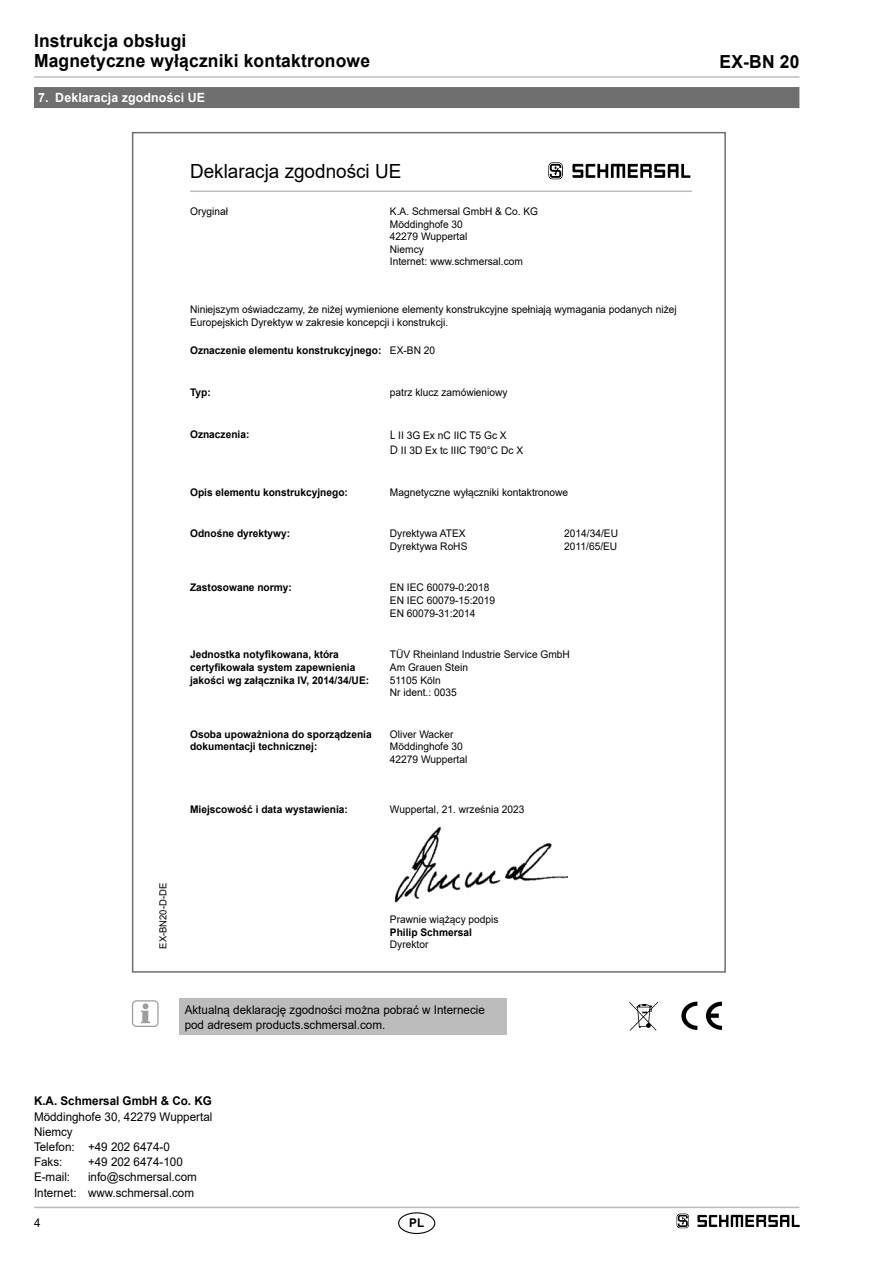
<style>
.page{position:relative;width:893px;height:1263px;background:#fff}
.page>*{position:absolute;margin:0;border:0;box-sizing:border-box;transform-origin:0 0}
.t1{font:19.5px "Arial";color:#000}
.t2{font:700 18px/20.2px "Arial";letter-spacing:.01em;color:#000}
.t3{font:700 12.75px "Arial";letter-spacing:.01em;color:#fff}
.t4{font:12px/15.1px "Arial";color:#000}
.t5{font:700 12px "Arial";color:#000}
.t6{font:10.5px/12.6px "Arial";color:#000}
.t7{font:700 10.5px/12.6px "Arial";color:#000}
.t8{font:9.75px "Arial";color:#000}
.s1{font-weight:400}
.s2{font-family:"Segoe UI";font-size:12px}
</style>
<div class="page">
<hr style="left:34px;top:1207px;width:765px;height:1px;background:#bcbcbc">
<hr style="left:34px;top:76px;width:765px;height:2px;background:#bcbcbc">
<div style="left:398px;top:1212px;width:37px;height:22px;border:1px solid #000;border-radius:50%"></div>
<div style="left:34px;top:87px;width:765px;height:21px;background:#706f6f"></div>
<div style="left:180px;top:998px;width:327px;height:37px;background:#bcbcbc"></div>
<svg style="left:141px;top:1003px;width:9px;height:20px"></svg>
<div style="left:132px;top:1000px;width:27px;height:27px;border:1px solid #9d9d9c;border-radius:4px"></div>
<img style="left:394px;top:827px;width:173px;height:76px">
<hr style="left:190px;top:190px;width:502px;height:2px;background:#bcbcbc">
<svg style="left:548px;top:162px;width:15px;height:17px"></svg>
<svg style="left:572px;top:164px;width:118px;height:14px"></svg>
<svg style="left:681px;top:1002px;width:16px;height:28px"></svg>
<svg style="left:706px;top:1002px;width:16px;height:28px"></svg>
<svg style="left:629px;top:1001px;width:29px;height:30px"></svg>
<svg style="left:677px;top:1213px;width:12px;height:15px"></svg>
<svg style="left:697px;top:1215px;width:102px;height:12px"></svg>
<h2 class="t2" style="left:34px;top:31px;width:338px">Instrukcja obsługi<br>Magnetyczne wyłączniki kontaktronowe</h2>
<p class="t3" style="left:38px;top:89px;width:168px">7. Deklaracja zgodności UE</p>
<h1 class="t1" style="left:190px;top:158px;width:213px">Deklaracja zgodności UE</h1>
<p class="t6" style="left:190px;top:205px;width:39px">Oryginał</p>
<p class="t6" style="left:390px;top:205px;width:150px">K.A. Schmersal GmbH &amp; Co. KG<br>Möddinghofe 30<br>42279 Wuppertal<br>Niemcy<br>Internet: www.schmersal.com</p>
<p class="t6" style="left:190px;top:303px;width:488px">Niniejszym oświadczamy, że niżej wymienione elementy konstrukcyjne spełniają wymagania podanych niżej<br>Europejskich Dyrektyw w zakresie koncepcji i konstrukcji.</p>
<p class="t7" style="left:190px;top:344px;width:247px">Oznaczenie elementu konstrukcyjnego: <span class="s1">EX-BN 20</span></p>
<p class="t7" style="left:190px;top:386px;width:22px">Typ:</p>
<p class="t6" style="left:390px;top:386px;width:119px">patrz klucz zamówieniowy</p>
<p class="t7" style="left:190px;top:428px;width:61px">Oznaczenia:</p>
<p class="t6" style="left:390px;top:427px;width:135px;line-height:15.1px"><span class="s2">L</span> II 3G Ex nC IIC T5 Gc X<br><span class="s2">D</span> II 3D Ex tc IIIC T90°C Dc X</p>
<p class="t7" style="left:190px;top:486px;width:159px">Opis elementu konstrukcyjnego:</p>
<p class="t6" style="left:390px;top:485px;width:180px">Magnetyczne wyłączniki kontaktronowe</p>
<p class="t7" style="left:190px;top:527px;width:102px">Odnośne dyrektywy:</p>
<p class="t6" style="left:390px;top:527px;width:79px">Dyrektywa ATEX<br>Dyrektywa RoHS</p>
<p class="t6" style="left:564px;top:527px;width:55px">2014/34/EU<br>2011/65/EU</p>
<p class="t7" style="left:190px;top:581px;width:103px">Zastosowane normy:</p>
<p class="t6" style="left:390px;top:581px;width:107px">EN IEC 60079-0:2018<br>EN IEC 60079-15:2019<br>EN 60079-31:2014</p>
<p class="t7" style="left:190px;top:648px;width:181px">Jednostka notyfikowana, która certyfikowała system zapewnienia jakości wg załącznika IV, 2014/34/UE:</p>
<p class="t6" style="left:390px;top:648px;width:181px">TÜV Rheinland Industrie Service GmbH<br>Am Grauen Stein<br>51105 Köln<br>Nr ident.: 0035</p>
<p class="t7" style="left:190px;top:728px;width:183px">Osoba upoważniona do sporządzenia dokumentacji technicznej:</p>
<p class="t6" style="left:390px;top:728px;width:79px">Oliver Wacker<br>Möddinghofe 30<br>42279 Wuppertal</p>
<p class="t7" style="left:190px;top:804px;width:159px">Miejscowość i data wystawienia:</p>
<p class="t6" style="left:390px;top:803px;width:136px">Wuppertal, 21. września 2023</p>
<p class="t8" style="left:156px;top:949px;width:67px;rotate:-90deg">EX-BN20-D-DE</p>
<p class="t6" style="left:390px;top:913px;width:110px">Prawnie wiążący podpis</p>
<p class="t7" style="left:390px;top:926px;width:84px">Philip Schmersal</p>
<p class="t6" style="left:390px;top:938px;width:40px">Dyrektor</p>
<p class="t4" style="left:185px;top:1002px;width:302px">Aktualną deklarację zgodności można pobrać w Internecie pod adresem products.schmersal.com.</p>
<p class="t5" style="left:34px;top:1093px;width:179px">K.A. Schmersal GmbH &amp; Co. KG</p>
<p class="t4" style="left:34px;top:1109px;width:180px">Möddinghofe 30, 42279 Wuppertal<br>Niemcy<br>Telefon: +49 202 6474-0<br>Faks:</p>
<p class="t4" style="left:88px;top:1154px;width:96px">+49 202 6474-100</p>
<p class="t4" style="left:34px;top:1169px;width:164px;text-align:right">info@schmersal.com<br>Internet: www.schmersal.com</p>
<p class="t4" style="left:34px;top:1169px;width:38px">E-mail:</p>
<p class="t4" style="left:34px;top:1215px;width:8px">4</p>
<p class="t5" style="left:409px;top:1214px;width:16px">PL</p>
<h2 class="t2" style="left:720px;top:52px;width:81px">EX-BN 20</h2>
</div>
